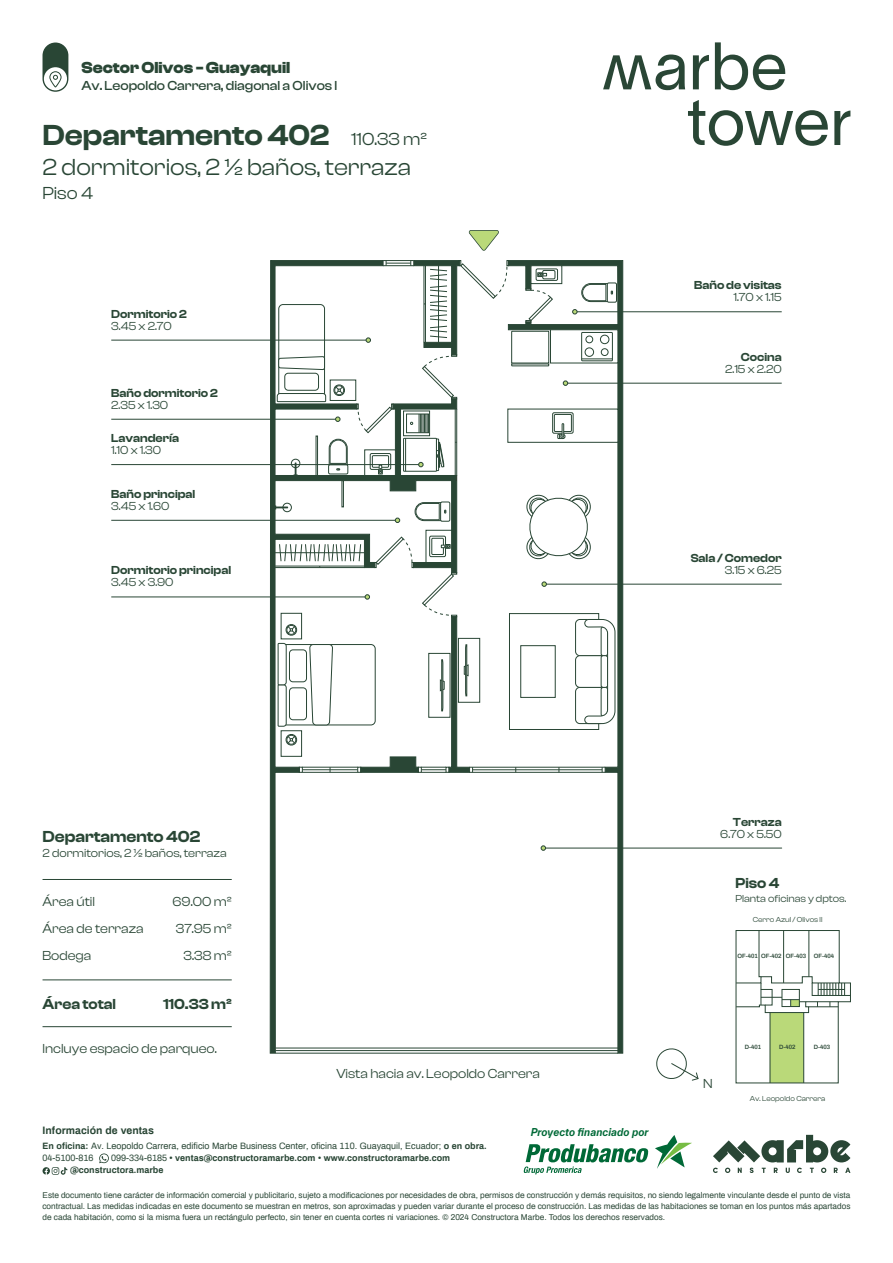
<style>
.page{position:relative;width:893px;height:1263px;background:#fff}
.page>*{position:absolute;margin:0;border:0;box-sizing:border-box;transform-origin:0 0}
.t1{font:600 30px "Clash Display";color:#294635}
.t2{font:24px "Clash Display";color:#294635}
.t3{font:18px "Clash Display";color:#294635}
.t4{font:700 16.5px "Clash Display";color:#294635}
.t5{font:600 16.5px "Clash Display";color:#294635}
.t6{font:600 15px "Clash Display";color:#294635}
.t7{font:13.5px/27px "Clash Display";color:#294635}
.t8{font:500 13.5px "Clash Display";color:#294635}
.t9{font:12px "Clash Display";color:#294635}
.t10{font:600 12px "Clash Display";color:#294635}
.t11{font:italic 700 10.5px "TWK Everett";letter-spacing:.015em;color:#006937;scale:.9 1}
.t12{font:10.5px "Clash Display";color:#294635}
.t13{font:700 10.5px "Archivo";color:#294635}
.t14{font:9px/12px "Archivo";color:#294635}
.t15{font:700 9px/12px "Archivo";color:#294635}
.t16{font:8.25px/11.2px "Archivo";color:#294635;text-align:justify}
.t17{font:7.5px "Clash Display";color:#294635}
.t18{font:600 6px "Archivo";color:#294635}
.s1{font-weight:700}
.s2{font-weight:400}
</style>
<div class="page">
<hr style="left:470px;top:767px;width:135px;height:1px;background:#294635">
<hr style="left:470px;top:772px;width:135px;height:1px;background:#294635">
<hr style="left:473px;top:769px;width:129px;height:1px;background:#294635">
<svg style="left:269px;top:260px;width:188px;height:794px"></svg>
<svg style="left:508px;top:260px;width:115px;height:794px"></svg>
<hr style="left:275px;top:1053px;width:343px;height:1px;background:#294635">
<hr style="left:275px;top:1048px;width:343px;height:1px;background:#294635">
<hr style="left:275px;top:1050px;width:343px;height:1px;background:#294635">
<div style="left:550px;top:329px;width:68px;height:34px;background:#fff"></div>
<div style="left:507px;top:409px;width:111px;height:34px;background:#fff"></div>
<div style="left:607px;top:283px;width:9px;height:19px;background:#fff;border-radius:2px"></div>
<div style="left:607px;top:283px;width:10px;height:20px;border:1px solid #294635;border-radius:2px"></div>
<svg style="left:525px;top:493px;width:67px;height:68px"></svg>
<div style="left:509px;top:613px;width:90px;height:117px;background:#fff;border:1px solid #294635"></div>
<div style="left:458px;top:638px;width:22px;height:65px;background:#fff;border:1px solid #294635"></div>
<div style="left:575px;top:619px;width:29px;height:37px;border:1px solid #294635;border-radius:4px"></div>
<div style="left:575px;top:687px;width:29px;height:37px;border:1px solid #294635;border-radius:4px"></div>
<div style="left:575px;top:655px;width:29px;height:33px;border:1px solid #294635;border-radius:4px"></div>
<svg style="left:584px;top:619px;width:32px;height:105px"></svg>
<div style="left:520px;top:645px;width:36px;height:53px;background:#fff;border:1px solid #294635"></div>
<div style="left:342px;top:480px;width:2px;height:27px;background:#fff;border:1px solid #294635"></div>
<svg style="left:283px;top:503px;width:8px;height:9px"></svg>
<div style="left:282px;top:503px;width:10px;height:9px;border:1px solid #294635;border-radius:50%"></div>
<svg style="left:275px;top:506px;width:13px;height:3px"></svg>
<svg style="left:428px;top:532px;width:22px;height:4px"></svg>
<div style="left:426px;top:530px;width:26px;height:33px;border:1px solid #294635"></div>
<div style="left:441px;top:502px;width:9px;height:19px;background:#fff;border-radius:2px"></div>
<div style="left:440px;top:502px;width:10px;height:20px;border:1px solid #294635;border-radius:2px"></div>
<svg style="left:414px;top:502px;width:32px;height:19px"></svg>
<div style="left:316px;top:436px;width:2px;height:40px;background:#fff;border:1px solid #294635"></div>
<div style="left:291px;top:459px;width:9px;height:9px;border:1px solid #294635;border-radius:50%"></div>
<svg style="left:294px;top:462px;width:3px;height:14px"></svg>
<div style="left:329px;top:465px;width:19px;height:9px;background:#fff;border-radius:2px"></div>
<div style="left:328px;top:464px;width:20px;height:10px;border:1px solid #294635;border-radius:2px"></div>
<svg style="left:328px;top:439px;width:20px;height:31px"></svg>
<svg style="left:276px;top:304px;width:50px;height:98px"></svg>
<div style="left:285px;top:373px;width:34px;height:17px;background:#fff;border-radius:3px"></div>
<div style="left:284px;top:373px;width:35px;height:18px;border:1px solid #294635;border-radius:3px"></div>
<div style="left:330px;top:380px;width:26px;height:21px;background:#fff;border:1px solid #294635"></div>
<svg style="left:333px;top:384px;width:12px;height:12px"></svg>
<svg style="left:468px;top:230px;width:31px;height:21px"></svg>
<svg style="left:693px;top:55px;width:16px;height:34px"></svg>
<svg style="left:715px;top:42px;width:70px;height:48px"></svg>
<svg style="left:603px;top:55px;width:82px;height:35px"></svg>
<svg style="left:834px;top:111px;width:16px;height:34px"></svg>
<svg style="left:688px;top:100px;width:140px;height:46px"></svg>
<div style="left:43px;top:43px;width:25px;height:49px;background:#294635;border-radius:13px"></div>
<div style="left:44px;top:67px;width:23px;height:23px;background:#fff;border-radius:50%"></div>
<svg style="left:49px;top:71px;width:13px;height:17px"></svg>
<svg style="left:523px;top:1144px;width:126px;height:30px"></svg>
<svg style="left:655px;top:1135px;width:37px;height:34px"></svg>
<svg style="left:713px;top:1135px;width:137px;height:38px"></svg>
<svg style="left:99px;top:1153px;width:10px;height:10px"></svg>
<svg style="left:43px;top:1167px;width:24px;height:8px"></svg>
<svg style="left:735px;top:930px;width:116px;height:154px"></svg>
<hr style="left:575px;top:311px;width:207px;height:1px;background:#294635">
<hr style="left:565px;top:383px;width:217px;height:1px;background:#294635">
<hr style="left:544px;top:584px;width:238px;height:1px;background:#294635">
<svg style="left:542px;top:581px;width:5px;height:6px"></svg>
<hr style="left:111px;top:596px;width:256px;height:1px;background:#294635">
<svg style="left:277px;top:536px;width:196px;height:237px"></svg>
<hr style="left:111px;top:520px;width:286px;height:1px;background:#294635">
<svg style="left:395px;top:518px;width:5px;height:5px"></svg>
<hr style="left:111px;top:464px;width:310px;height:1px;background:#294635">
<hr style="left:111px;top:419px;width:227px;height:1px;background:#294635">
<svg style="left:335px;top:417px;width:5px;height:5px"></svg>
<hr style="left:111px;top:340px;width:257px;height:1px;background:#294635">
<svg style="left:356px;top:260px;width:257px;height:221px"></svg>
<hr style="left:43px;top:879px;width:189px;height:1px;background:#294635">
<hr style="left:43px;top:979px;width:189px;height:1px;background:#294635">
<hr style="left:43px;top:1026px;width:189px;height:1px;background:#294635">
<hr style="left:543px;top:848px;width:239px;height:1px;background:#294635">
<svg style="left:541px;top:845px;width:5px;height:6px"></svg>
<svg style="left:656px;top:1048px;width:43px;height:33px"></svg>
<h3 class="t4" style="left:81px;top:58px;width:210px">Sector Olivos - Guayaquil</h3>
<h3 class="t8" style="left:81px;top:78px;width:257px">Av. Leopoldo Carrera, diagonal a Olivos I</h3>
<h1 class="t1" style="left:43px;top:118px;width:288px">Departamento 402</h1>
<h2 class="t2" style="left:43px;top:153px;width:370px">2 dormitorios, 2 ½ baños, terraza</h2>
<h3 class="t3" style="left:351px;top:129px;width:77px">110.33 m²</h3>
<h3 class="t3" style="left:43px;top:183px;width:52px">Piso 4</h3>
<h3 class="t10" style="left:111px;top:307px;width:77px">Dormitorio 2</h3>
<h3 class="t9" style="left:111px;top:319px;width:62px">3.45 x 2.70</h3>
<h3 class="t10" style="left:111px;top:386px;width:108px">Baño dormitorio 2</h3>
<h3 class="t9" style="left:111px;top:398px;width:58px">2.35 x 1.30</h3>
<h3 class="t10" style="left:111px;top:431px;width:69px">Lavandería</h3>
<h3 class="t9" style="left:111px;top:443px;width:51px">1.10 x 1.30</h3>
<h3 class="t10" style="left:111px;top:487px;width:86px">Baño principal</h3>
<h3 class="t9" style="left:111px;top:499px;width:60px">3.45 x 1.60</h3>
<h3 class="t10" style="left:111px;top:564px;width:121px">Dormitorio principal</h3>
<h3 class="t9" style="left:111px;top:576px;width:64px">3.45 x 3.90</h3>
<h3 class="t10" style="left:694px;top:279px;width:89px">Baño de visitas</h3>
<h3 class="t9" style="left:734px;top:291px;width:50px">1.70 x 1.15</h3>
<h3 class="t10" style="left:741px;top:350px;width:42px">Cocina</h3>
<h3 class="t9" style="left:725px;top:362px;width:58px">2.15 x 2.20</h3>
<h3 class="t10" style="left:691px;top:551px;width:93px">Sala / Comedor</h3>
<h3 class="t9" style="left:725px;top:563px;width:58px">3.15 x 6.25</h3>
<h3 class="t5" style="left:43px;top:827px;width:159px">Departamento 402</h3>
<h3 class="t9" style="left:43px;top:846px;width:186px">2 dormitorios, 2 ½ baños, terraza</h3>
<h3 class="t7" style="left:43px;top:888px;width:103px">Área útil<br>Área de terraza<br>Bodega</h3>
<h3 class="t6" style="left:43px;top:995px;width:75px">Área total</h3>
<h3 class="t7" style="left:173px;top:888px;width:61px;text-align:right">69.00 m²<br>37.95 m²<br>3.38 m²</h3>
<h3 class="t6" style="left:163px;top:995px;width:70px">110.33 m²</h3>
<h3 class="t7" style="left:43px;top:1035px;width:176px">Incluye espacio de parqueo.</h3>
<p class="t13" style="left:43px;top:1123px;width:113px">Información de ventas</p>
<h3 class="t7" style="left:336px;top:1059px;width:205px">Vista hacia av. Leopoldo Carrera</h3>
<p class="t11" style="left:531px;top:1125px;width:132px">Proyecto financiado por</p>
<p class="t14" style="left:43px;top:1140px;width:446px"><span class="s1">En oficina:</span> Av. Leopoldo Carrera, edificio Marbe Business Center, oficina 110. Guayaquil, Ecuador; <span class="s1">o en obra.<br></span>04-5100-816</p>
<p class="t15" style="left:70px;top:1152px;width:382px;text-indent:41px"><span class="s2">099-334-6185</span> • ventas@constructoramarbe.com • www.constructoramarbe.com @constructora.marbe</p>
<h3 class="t10" style="left:733px;top:815px;width:50px">Terraza</h3>
<h3 class="t9" style="left:720px;top:827px;width:63px">6.70 x 5.50</h3>
<h3 class="t6" style="left:735px;top:875px;width:45px">Piso 4</h3>
<p class="t12" style="left:735px;top:893px;width:112px">Planta oficinas y dptos.</p>
<p class="t17" style="left:753px;top:915px;width:71px">Cerro Azul / Olivos II</p>
<p class="t18" style="left:738px;top:952px;width:70px">OF-401 OF-402 OF-403</p>
<p class="t18" style="left:814px;top:952px;width:22px">OF-404</p>
<h3 class="t7" style="left:703px;top:1070px;width:11px">N</h3>
<p class="t18" style="left:745px;top:1042px;width:18px">D-401</p>
<p class="t18" style="left:779px;top:1042px;width:18px">D-402</p>
<p class="t18" style="left:814px;top:1042px;width:18px">D-403</p>
<p class="t17" style="left:750px;top:1094px;width:77px">Av. Leopoldo Carrera</p>
<p class="t16" style="left:43px;top:1189px;width:809px">Este documento tiene carácter de información comercial y publicitario, sujeto a modificaciones por necesidades de obra, permisos de construcción y demás requisitos, no siendo legalmente vinculante desde el punto de vista contractual. Las medidas indicadas en este documento se muestran en metros, son aproximadas y pueden variar durante el proceso de construcción. Las medidas de las habitaciones se toman en los puntos más apartados de cada habitación, como si la misma fuera un rectángulo perfecto, sin tener en cuenta cortes ni variaciones. © 2024 Constructora Marbe. Todos los derechos reservados.</p>
</div>
